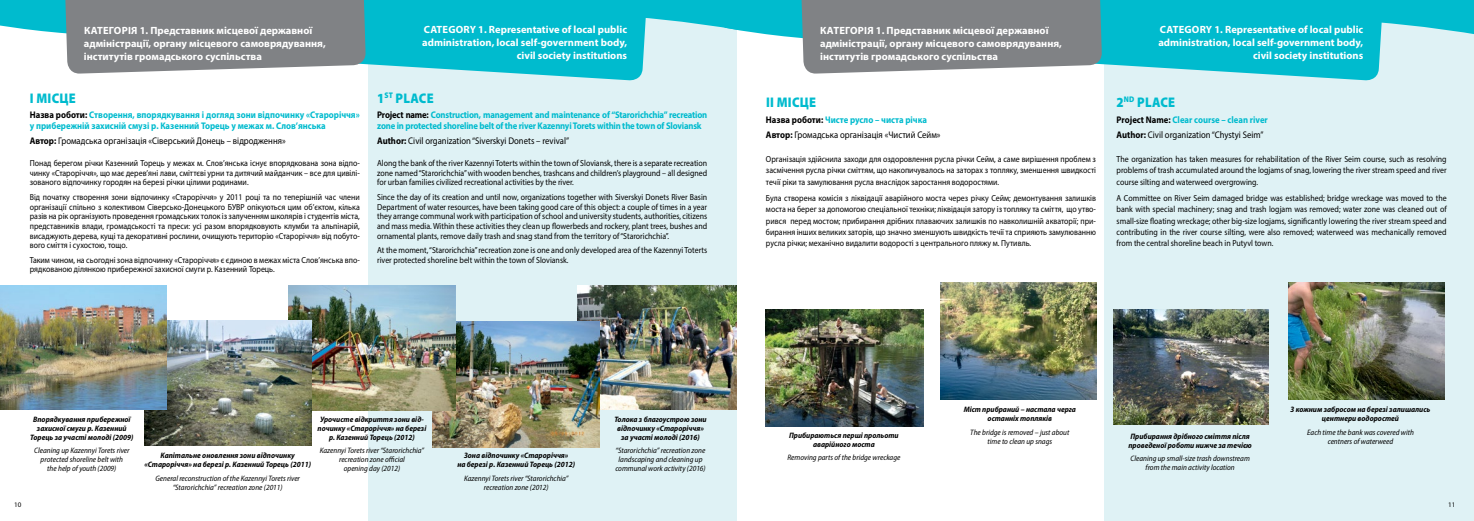
<style>
.page{position:relative;width:1474px;height:521px;background:#fff}
.page>*{position:absolute;margin:0;border:0;box-sizing:border-box;transform-origin:0 0}
.t1{font:900 14px "Myriad Pro";letter-spacing:.02em;color:#00bbce;scale:.9 1}
.t2{font:700 10.5px/13.1px "Myriad Pro";color:#fff}
.t3{font:9.62px/15.5px "Myriad Pro";color:#000;scale:.9 1}
.t4{font:700 9.62px/10.5px "Myriad Pro";letter-spacing:-.02em;color:#00bbce;scale:.9 1}
.t5{font:700 9.62px/10.5px "Myriad Pro";color:#00bbce;scale:.9 1}
.t6{font:8.75px/9.6px "Myriad Pro";color:#000;text-align:justify;scale:.9 1}
.t7{font:italic semi-condensed 7.88px/8.8px "Myriad Pro";color:#000;text-align:center}
.t8{font:italic 700 semi-condensed 7.88px/8.8px "Myriad Pro";color:#000;text-align:center}
.t9{font:7px "Myriad Pro";color:#000}
.s1{color:#000}
.s2{font-weight:700}
.s3{font-weight:700;color:#00bbce}
</style>
<div class="page">
<div style="left:1104px;top:0;width:369px;height:521px;background:#dff2f5"></div>
<div style="left:368px;top:0;width:369px;height:521px;background:#dff2f5"></div>
<img style="left:577px;top:285px;width:160px;height:125px">
<img style="left:433px;top:322px;width:166px;height:125px">
<img style="left:288px;top:285px;width:167px;height:125px">
<img style="left:144px;top:320px;width:167px;height:126px">
<img style="left:0;top:285px;width:167px;height:125px">
<svg style="left:0;top:0;width:724px;height:34px;fill:#00bbce"></svg>
<svg style="left:724px;top:0;width:749px;height:38px;fill:#00bbce"></svg>
<svg style="left:800px;top:0;width:584px;height:81px;background:#57aab4"></svg>
<img style="left:766px;top:309px;width:157px;height:117px">
<img style="left:940px;top:283px;width:156px;height:117px">
<img style="left:1113px;top:309px;width:155px;height:116px">
<img style="left:1288px;top:282px;width:156px;height:117px">
<svg style="left:64px;top:0;width:584px;height:81px;background:#57aab4"></svg>
<p class="t2" style="left:84px;top:23px;width:243px">КАТЕГОРІЯ 1. Представник місцевої державної адміністрації, органу місцевого самоврядування, інститутів громадського суспільства</p>
<p class="t2" style="left:422px;top:22px;width:206px;text-align:right">CATEGORY 1. Representative of local public administration, local self-government body, civil society institutions</p>
<h1 class="t1" style="left:30px;top:89px;width:52px">І МІСЦЕ</h1>
<p class="t5" style="left:30px;top:109px;width:368px"><span class="s1">Назва роботи:</span> Створення, впорядкування і догляд зони відпочинку «Староріччя» у прибережній захисній смузі р. Казенний Торець у межах м. Слов’янська</p>
<p class="t3" style="left:30px;top:133px;width:286px"><span class="s2">Автор:</span> Громадська організація «Сіверський Донець – відродження»</p>
<p class="t6" style="left:30px;top:158px;width:368px">Понад берегом річки Казенний Торець у межах м. Слов’янська існує впорядкована зона відпо&shy;чинку «Староріччя», що має дерев’яні лави, сміттєві урни та дитячий майданчик – все для цивілі&shy;зованого відпочинку городян на березі річки цілими родинами.</p>
<p class="t6" style="left:30px;top:192px;width:368px">Від початку створення зони відпочинку «Староріччя» у 2011 році та по теперішній час члени організації спільно з колективом Сіверсько-Донецького БУВР опікуються цим об’єктом, кілька разів на рік організують проведення громадських толок із залученням школярів і студентів міста, представників влади, громадськості та преси: усі разом впорядковують клумби та альпінарій, висаджують дерева, кущі та декоративні рослини, очищують територію «Староріччя» від побуто&shy;вого сміття і сухостою, тощо.</p>
<p class="t6" style="left:30px;top:255px;width:368px">Таким чином, на сьогодні зона відпочинку «Староріччя» є єдиною в межах міста Слов’янська впо&shy;рядкованою ділянкою прибережної захисної смуги р. Казенний Торець.</p>
<h1 class="t1" style="left:377px;top:89px;width:64px">1<sup>ST</sup> PLACE</h1>
<p class="t4" style="left:377px;top:109px;width:368px"><span class="s1">Project name:</span> Construction, management and maintenance of “Starorichchia” recreation zone in protected shoreline belt of the river Kazennyi Torets within the town of Sloviansk</p>
<p class="t3" style="left:377px;top:133px;width:215px"><span class="s2">Author:</span> Civil organization “Siverskyi Donets – revival”</p>
<p class="t6" style="left:377px;top:158px;width:368px">Along the bank of the river Kazennyi Toterts within the town of Sloviansk, there is a separate recreation zone named “Starorichchia” with wooden benches, trashcans and children’s playground – all designed for urban families civilized recreational activities by the river.</p>
<p class="t6" style="left:377px;top:192px;width:368px">Since the day of its creation and until now, organizations together with Siverskyi Donets River Basin Department of water resources, have been taking good care of this object: a couple of times in a year they arrange communal work with participation of school and university students, authorities, citizens and mass media. Within these activities they clean up flowerbeds and rockery, plant trees, bushes and ornamental plants, remove daily trash and snag stand from the territory of “Starorichchia”.</p>
<p class="t6" style="left:377px;top:245px;width:368px">At the moment, “Starorichchia” recreation zone is one and only developed area of the Kazennyi Toterts river protected shoreline belt within the town of Sloviansk.</p>
<p class="t8" style="left:30px;top:415px;width:105px">Впорядкування прибережної захисної смуги р. Казенний<br>Торець за участі молоді (2009)</p>
<p class="t7" style="left:34px;top:446px;width:97px">Cleaning up Kazennyi Torets river protected shoreline belt with<br>the help of youth (2009)</p>
<p class="t8" style="left:317px;top:415px;width:110px">Урочисте відкриття зони від&shy;починку «Староріччя» на березі р. Казенний Торець (2012)</p>
<p class="t7" style="left:320px;top:446px;width:106px">Kazennyi Torets river “Starorichchia” recreation zone official<br>opening day (2012)</p>
<p class="t8" style="left:144px;top:451px;width:168px">Капітальне оновлення зони відпочинку «Староріччя» на березі р. Казенний Торець (2011)</p>
<p class="t7" style="left:155px;top:474px;width:146px">General reconstruction of the Kazennyi Torets river “Starorichchia” recreation zone (2011)</p>
<p class="t8" style="left:457px;top:451px;width:119px">Зона відпочинку «Староріччя»<br>на березі р. Казенний Торець (2012)</p>
<p class="t7" style="left:464px;top:474px;width:106px">Kazennyi Torets river “Starorichchia” recreation zone (2012)</p>
<p class="t8" style="left:614px;top:415px;width:94px">Толока з благоустрою зони відпочинку «Староріччя» за участі молоді (2016)</p>
<p class="t7" style="left:615px;top:446px;width:92px">“Starorichchia” recreation zone landscaping and cleaning up communal work activity (2016)</p>
<p class="t2" style="left:820px;top:23px;width:243px">КАТЕГОРІЯ 1. Представник місцевої державної адміністрації, органу місцевого самоврядування, інститутів громадського суспільства</p>
<p class="t2" style="left:1158px;top:22px;width:206px;text-align:right">CATEGORY 1. Representative of local public administration, local self-government body, civil society institutions</p>
<h1 class="t1" style="left:766px;top:93px;width:57px">ІІ МІСЦЕ</h1>
<p class="t3" style="left:766px;top:111px;width:195px"><span class="s2">Назва роботи:</span> <span class="s3">Чисте русло – чиста річка<br></span><span class="s2">Автор:</span> Громадська організація «Чистий Сейм»</p>
<p class="t6" style="left:766px;top:153px;width:368px;line-height:11.4px">Організація здійснила заходи для оздоровлення русла річки Сейм, а саме вирішення проблем з засмічення русла річки сміттям, що накопичувалось на заторах з топляку, зменшення швидкості течії ріки та замулювання русла внаслідок заростання водоростями.</p>
<p class="t6" style="left:766px;top:192px;width:368px;line-height:11.4px">Була створена комісія з ліквідації аварійного моста через річку Сейм; демонтування залишків моста на берег за допомогою спеціальної техніки; ліквідація затору із топляку та сміття, що утво&shy;рився перед мостом; прибирання дрібних плаваючих залишків по навколишній акваторії; при&shy;бирання інших великих заторів, що значно зменшують швидкість течії та сприяють замулюванню русла річки; механічно видалити водорості з центрального пляжу м. Путивль.</p>
<h1 class="t1" style="left:1116px;top:93px;width:67px">2<sup>ND</sup> PLACE</h1>
<p class="t3" style="left:1116px;top:111px;width:169px"><span class="s2">Project Name:</span> <span class="s3">Clear сourse – сlean river<br></span><span class="s2">Author:</span> Civil organization “Chystyi Seim”</p>
<p class="t6" style="left:1116px;top:153px;width:368px;line-height:11.4px">The organization has taken measures for rehabilitation of the River Seim course, such as resolving problems of trash accumulated around the logjams of snag, lowering the river stream speed and river course silting and waterweed overgrowing.</p>
<p class="t6" style="left:1116px;top:192px;width:368px;line-height:11.4px">A Committee on River Seim damaged bridge was established; bridge wreckage was moved to the bank with special machinery; snag and trash logjam was removed; water zone was cleaned out of small-size floating wreckage; other big-size logjams, significantly lowering the river stream speed and contributing in the river course silting, were also removed; waterweed was mechanically removed from the central shoreline beach in Putyvl town.</p>
<p class="t8" style="left:789px;top:431px;width:111px">Прибираються перші прольоти аварійного моста</p>
<p class="t7" style="left:787px;top:453px;width:115px">Removing parts of the bridge wreckage</p>
<p class="t8" style="left:963px;top:405px;width:114px">Міст прибраний – настала черга останніх топляків</p>
<p class="t7" style="left:970px;top:428px;width:101px">The bridge is removed – just about time to clean up snags</p>
<p class="t8" style="left:1128px;top:431px;width:125px;text-align:left">Прибирання дрібного сміття після проведеної роботи нижче за течією</p>
<p class="t7" style="left:1130px;top:454px;width:121px">Cleaning up small-size trash downstream from the main activity location</p>
<p class="t8" style="left:1290px;top:405px;width:141px">З кожним забросом на березі залишались центнери водоростей</p>
<p class="t7" style="left:1307px;top:428px;width:108px">Each time the bank was covered with centners of waterweed</p>
<p class="t9" style="left:14px;top:500px;width:9px">10</p>
<p class="t9" style="left:1448px;top:500px;width:9px">11</p>
</div>
